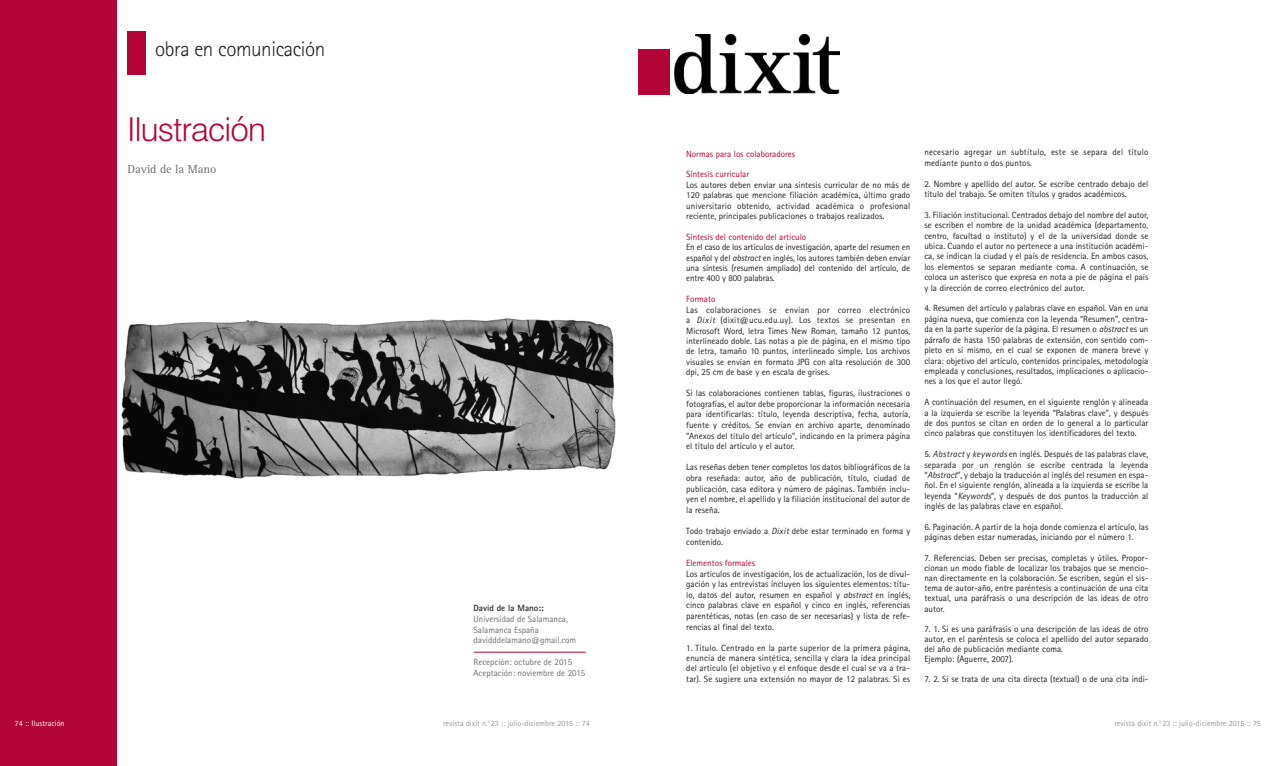
<style>
.page{position:relative;width:1276px;height:766px;background:#fff}
.page>*{position:absolute;margin:0;border:0;box-sizing:border-box;transform-origin:0 0}
.t1{font:300 33px "Swiss 721 BT";letter-spacing:-.02em;color:#b30437}
.t2{font:300 21px "Rotis Sans Serif";letter-spacing:-.02em;color:#231f20}
.t3{font:12px "Rotis Serif";letter-spacing:-.01em;color:#6c6d70}
.t4{font:9px/10.4px "Rotis Sans Serif";color:#231f20;text-align:justify}
.t5{font:9px/10.8px "Rotis Sans Serif";color:#6c6d70}
.t6{font:9px "Rotis Sans Serif";color:#b30437}
.t7{font:9px/10.4px "Rotis Sans Serif";letter-spacing:.02em;color:#231f20}
.t8{font:700 9px "Rotis Sans Serif";color:#231f20}
.t9{font:8px "Rotis Sans Serif";color:#939598}
.t10{font:8px "Rotis Sans Serif";color:#fff}
.s1{font-style:italic}
</style>
<div class="page">
<img style="left:121px;top:318px;width:495px;height:161px">
<div style="left:128px;top:31px;width:18px;height:43px;background:#b30437"></div>
<div style="left:0;top:1px;width:117px;height:764px;background:#b30437"></div>
<hr style="left:474px;top:651px;width:112px;height:1px;background:#b30437">
<img style="left:669px;top:34px;width:171px;height:59px">
<div style="left:638px;top:50px;width:31px;height:45px;background:#b30437"></div>
<h2 class="t2" style="left:155px;top:42px;width:172px">obra en comunicación</h2>
<h1 class="t1" style="left:128px;top:109px;width:140px">Ilustración</h1>
<h3 class="t3" style="left:128px;top:164px;width:90px">David de la Mano</h3>
<p class="t10" style="left:15px;top:720px;width:51px">74 :: Ilustración</p>
<p class="t8" style="left:473px;top:604px;width:72px">David de la Mano::</p>
<p class="t5" style="left:473px;top:614px;width:104px">Universidad de Salamanca,<br>Salamanca España davidddelamano@gmail.com</p>
<p class="t5" style="left:473px;top:657px;width:113px">Recepción: octubre de 2015<br>Aceptación: noviembre de 2015</p>
<p class="t9" style="left:443px;top:720px;width:148px">revista dixit n.<sup>0</sup> 23 :: julio-diciembre 2015 :: 74</p>
<p class="t6" style="left:686px;top:150px;width:110px">Normas para los colaboradores</p>
<p class="t6" style="left:686px;top:171px;width:65px">Síntesis curricular</p>
<p class="t4" style="left:686px;top:180px;width:225px">Los autores deben enviar una síntesis curricular de no más de 120 palabras que mencione filiación académica, último grado universitario obtenido, actividad académica o profesional reciente, principales publicaciones o trabajos realizados.</p>
<p class="t6" style="left:686px;top:233px;width:122px">Síntesis del contenido del artículo</p>
<p class="t4" style="left:686px;top:243px;width:225px">En el caso de los artículos de investigación, aparte del resumen en español y del <span class="s1">abstract</span> en inglés, los autores también deben enviar una síntesis (resumen ampliado) del contenido del artículo, de entre 400 y 800 palabras.</p>
<p class="t6" style="left:686px;top:296px;width:31px">Formato</p>
<p class="t4" style="left:686px;top:305px;width:226px">Las colaboraciones se envían por correo electrónico a <span class="s1">Dixit</span> (dixit@ucu.edu.uy). Los textos se presentan en Microsoft Word, letra Times New Roman, tamaño 12 puntos, interlineado doble. Las notas a pie de página, en el mismo tipo de letra, tamaño 10 puntos, interlineado simple. Los archivos visuales se envían en formato JPG con alta resolución de 300 dpi, 25 cm de base y en escala de grises.</p>
<p class="t4" style="left:686px;top:388px;width:226px">Si las colaboraciones contienen tablas, figuras, ilustraciones o fotografías, el autor debe proporcionar la información necesaria para identificarlas: título, leyenda descriptiva, fecha, autoría, fuente y créditos. Se envían en archivo aparte, denominado “Anexos del título del artículo”, indicando en la primera página el título del artículo y el autor.</p>
<p class="t4" style="left:686px;top:463px;width:226px">Las reseñas deben tener completos los datos bibliográficos de la obra reseñada: autor, año de publicación, título, ciudad de publicación, casa editora y número de páginas. También inclu&shy;yen el nombre, el apellido y la filiación institucional del autor de la reseña.</p>
<p class="t4" style="left:686px;top:526px;width:225px">Todo trabajo enviado a <span class="s1">Dixit</span> debe estar terminado en forma y contenido.</p>
<p class="t6" style="left:686px;top:559px;width:71px">Elementos formales</p>
<p class="t4" style="left:686px;top:569px;width:226px">Los artículos de investigación, los de actualización, los de divul&shy;gación y las entrevistas incluyen los siguientes elementos: títu&shy;lo, datos del autor, resumen en español y <span class="s1">abstract</span> en inglés, cinco palabras clave en español y cinco en inglés, referencias parentéticas, notas (en caso de ser necesarias) y lista de refe&shy;rencias al final del texto.</p>
<p class="t4" style="left:686px;top:643px;width:226px">1. Título. Centrado en la parte superior de la primera página, enuncia de manera sintética, sencilla y clara la idea principal del artículo (el objetivo y el enfoque desde el cual se va a tra&shy;tar). Se sugiere una extensión no mayor de 12 palabras. Si es</p>
<p class="t7" style="left:924px;top:148px;width:225px">necesario agregar un subtítulo, este se separa del título mediante punto o dos puntos.</p>
<p class="t4" style="left:924px;top:179px;width:225px">2. Nombre y apellido del autor. Se escribe centrado debajo del título del trabajo. Se omiten títulos y grados académicos.</p>
<p class="t4" style="left:924px;top:210px;width:226px">3. Filiación institucional. Centrados debajo del nombre del autor, se escriben el nombre de la unidad académica (departamento, centro, facultad o instituto) y el de la universidad donde se ubica. Cuando el autor no pertenece a una institución académi&shy;ca, se indican la ciudad y el país de residencia. En ambos casos, los elementos se separan mediante coma. A continuación, se coloca un asterisco que expresa en nota a pie de página el país y la dirección de correo electrónico del autor.</p>
<p class="t4" style="left:924px;top:304px;width:226px">4. Resumen del artículo y palabras clave en español. Van en una página nueva, que comienza con la leyenda “Resumen”, centra&shy;da en la parte superior de la página. El resumen o <span class="s1">abstract</span> es un párrafo de hasta 150 palabras de extensión, con sentido com&shy;pleto en sí mismo, en el cual se exponen de manera breve y clara: objetivo del artículo, contenidos principales, metodología empleada y conclusiones, resultados, implicaciones o aplicacio&shy;nes a los que el autor llegó.</p>
<p class="t4" style="left:924px;top:397px;width:226px">A continuación del resumen, en el siguiente renglón y alineada a la izquierda se escribe la leyenda “Palabras clave”, y después de dos puntos se citan en orden de lo general a lo particular cinco palabras que constituyen los identificadores del texto.</p>
<p class="t4" style="left:924px;top:449px;width:225px">5. <span class="s1">Abstract</span> y <span class="s1">keywords</span> en inglés. Después de las palabras clave, separada por un renglón se escribe centrada la leyenda “<span class="s1">Abstract</span>”, y debajo la traducción al inglés del resumen en espa&shy;ñol. En el siguiente renglón, alineada a la izquierda se escribe la leyenda “<span class="s1">Keywords</span>”, y después de dos puntos la traducción al inglés de las palabras clave en español.</p>
<p class="t4" style="left:924px;top:522px;width:226px">6. Paginación. A partir de la hoja donde comienza el artículo, las páginas deben estar numeradas, iniciando por el número 1.</p>
<p class="t4" style="left:924px;top:553px;width:226px;line-height:10.1px">7. Referencias. Deben ser precisas, completas y útiles. Propor&shy;cionan un modo fiable de localizar los trabajos que se mencio&shy;nan directamente en la colaboración. Se escriben, según el sis&shy;tema de autor-año, entre paréntesis a continuación de una cita textual, una paráfrasis o una descripción de las ideas de otro autor.</p>
<p class="t4" style="left:924px;top:624px;width:225px;line-height:10.1px;text-align:left">7. 1. Si es una paráfrasis o una descripción de las ideas de otro autor, en el paréntesis se coloca el apellido del autor separado del año de publicación mediante coma.<br>Ejemplo: (Aguerre, 2007).</p>
<p class="t4" style="left:924px;top:674px;width:226px">7. 2. Si se trata de una cita directa (textual) o de una cita indi-</p>
<p class="t9" style="left:1114px;top:720px;width:148px">revista dixit n.<sup>0</sup> 23 :: julio-diciembre 2015 :: 75</p>
</div>
